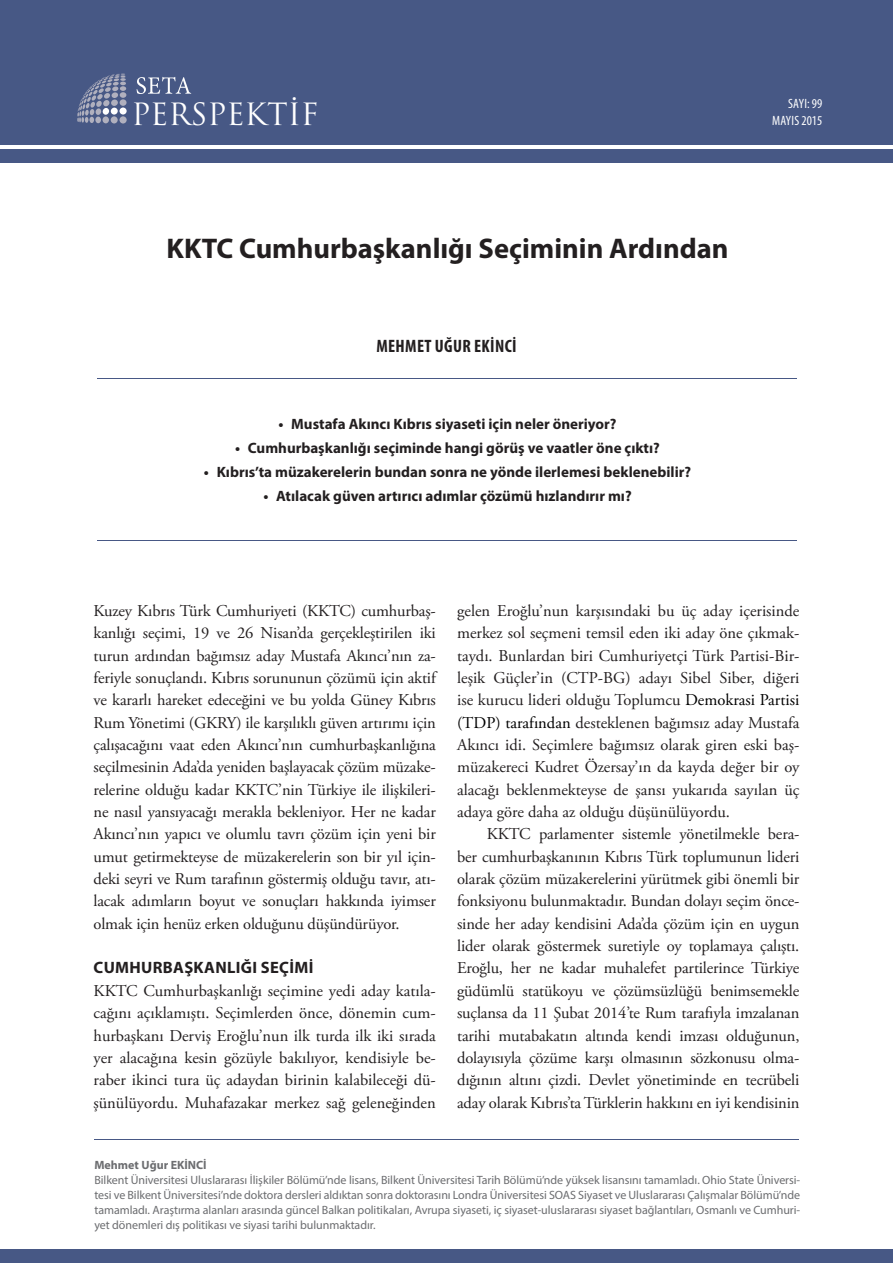
<style>
.page{position:relative;width:893px;height:1263px;background:#fff}
.page>*{position:absolute;margin:0;border:0;box-sizing:border-box;transform-origin:0 0}
.t1{font:29.85px "Trajan Pro";color:#fff}
.t2{font:700 28.5px "Myriad Pro";color:#231f20}
.t3{font:700 condensed 18px "Myriad Pro";letter-spacing:.02em;color:#231f20}
.t4{font:16.5px/22.4px "Adobe Garamond Pro";letter-spacing:-.01em;color:#231f20;text-align:justify}
.baslik1{font:700 16.5px "Myriad Pro";letter-spacing:.02em;color:#231f20}
.t5{font:700 15px "Myriad Pro";color:#231f20}
.t6{font:condensed 13.5px "Myriad Pro";color:#fff}
.t7{font:12px/15px "Myriad Pro";letter-spacing:-.005em;color:#6c6d70;text-align:justify}
.t8{font:700 12px "Myriad Pro";color:#6c6d70}
.s1{color:#000}
</style>
<div class="page">
<div style="left:0;top:0;width:893px;height:145px;background:#475885"></div>
<div style="left:0;top:149px;width:893px;height:13px;background:#475885"></div>
<div style="left:0;top:1249px;width:893px;height:14px;background:#475885"></div>
<svg style="left:77px;top:74px;width:49px;height:49px"></svg>
<div style="left:120px;top:99px;width:7px;height:7px;background:#b0b0be;border-radius:50%"></div>
<div style="left:119px;top:108px;width:8px;height:7px;background:#fff;border-radius:50%"></div>
<div style="left:119px;top:116px;width:8px;height:8px;background:#b0b0be;border-radius:50%"></div>
<svg style="left:137px;top:77px;width:54px;height:17px"></svg>
<hr style="left:97px;top:378px;width:699px;height:1px;background:#475885">
<hr style="left:97px;top:540px;width:699px;height:1px;background:#475885">
<hr style="left:94px;top:1139px;width:704px;height:1px;background:#475885">
<p class="t1" style="left:131px;top:95px;width:189px">PERSPEKTİF</p>
<p class="t6" style="left:788px;top:96px;width:36px">SAYI: 99</p>
<p class="t6" style="left:772px;top:112px;width:52px">MAYIS 2015</p>
<p class="t2" style="left:167px;top:230px;width:563px">KKTC Cumhurbaşkanlığı Seçiminin Ardından</p>
<p class="t3" style="left:376px;top:334px;width:142px">MEHMET UĞUR EKİNCİ</p>
<p class="t5" style="left:278px;top:414px;width:340px">• Mustafa Akıncı Kıbrıs siyaseti için neler öneriyor?</p>
<p class="t5" style="left:235px;top:438px;width:426px">• Cumhurbaşkanlığı seçiminde hangi görüş ve vaatler öne çıktı?</p>
<p class="t5" style="left:204px;top:462px;width:489px">• Kıbrıs’ta müzakerelerin bundan sonra ne yönde ilerlemesi beklenebilir?</p>
<p class="t5" style="left:263px;top:486px;width:370px">• Atılacak güven artırıcı adımlar çözümü hızlandırır mı?</p>
<p class="t4" style="left:94px;top:600px;width:344px">Kuzey Kıbrıs Türk Cumhuriyeti (KKTC) cumhurbaş&shy;kanlığı seçimi, 19 ve 26 Nisan’da gerçekleştirilen iki turun ardından bağımsız aday Mustafa Akıncı’nın za&shy;feriyle sonuçlandı. Kıbrıs sorununun çözümü için aktif ve kararlı hareket edeceğini ve bu yolda Güney Kıbrıs Rum Yönetimi (GKRY) ile karşılıklı güven artırımı için çalışacağını vaat eden Akıncı’nın cumhurbaşkanlığına seçilmesinin Ada’da yeniden başlayacak çözüm müzake&shy;relerine olduğu kadar KKTC’nin Türkiye ile ilişkileri&shy;ne nasıl yansıyacağı merakla bekleniyor. Her ne kadar Akıncı’nın yapıcı ve olumlu tavrı çözüm için yeni bir umut getirmekteyse de müzakerelerin son bir yıl için&shy;deki seyri ve Rum tarafının göstermiş olduğu tavır, atı&shy;lacak adımların boyut ve sonuçları hakkında iyimser olmak için henüz erken olduğunu düşündürüyor.</p>
<p class="baslik1" style="left:94px;top:957px;width:221px">CUMHURBAŞKANLIĞI SEÇİMİ</p>
<p class="t4" style="left:94px;top:980px;width:344px">KKTC Cumhurbaşkanlığı seçimine yedi aday katıla&shy;cağını açıklamıştı. Seçimlerden önce, dönemin cum&shy;hurbaşkanı Derviş Eroğlu’nun ilk turda ilk iki sırada yer alacağına kesin gözüyle bakılıyor, kendisiyle be&shy;raber ikinci tura üç adaydan birinin kalabileceği dü&shy;şünülüyordu. Muhafazakar merkez sağ geleneğinden</p>
<p class="t4" style="left:457px;top:600px;width:344px">gelen Eroğlu’nun karşısındaki bu üç aday içerisinde merkez sol seçmeni temsil eden iki aday öne çıkmak&shy;taydı. Bunlardan biri Cumhuriyetçi Türk Partisi-Bir&shy;leşik Güçler’in (CTP-BG) adayı Sibel Siber, diğeri ise kurucu lideri olduğu Toplumcu <span class="s1">Demokrasi Partisi (TDP) tarafından</span> desteklenen bağımsız aday Mustafa Akıncı idi. Seçimlere bağımsız olarak giren eski baş&shy;müzakereci Kudret Özersay’ın da kayda değer bir oy alacağı beklenmekteyse de şansı yukarıda sayılan üç adaya göre daha az olduğu düşünülüyordu.</p>
<p class="t4" style="left:457px;top:823px;width:344px;text-indent:30px">KKTC parlamenter sistemle yönetilmekle bera&shy;ber cumhurbaşkanının Kıbrıs Türk toplumunun lideri olarak çözüm müzakerelerini yürütmek gibi önemli bir fonksiyonu bulunmaktadır. Bundan dolayı seçim önce&shy;sinde her aday kendisini Ada’da çözüm için en uygun lider olarak göstermek suretiyle oy toplamaya çalıştı.<br>Eroğlu, her ne kadar muhalefet partilerince Türkiye güdümlü statükoyu ve çözümsüzlüğü benimsemekle suçlansa da 11 Şubat 2014’te Rum tarafıyla imzalanan tarihi mutabakatın altında kendi imzası olduğunun, dolayısıyla çözüme karşı olmasının sözkonusu olma&shy;dığının altını çizdi. Devlet yönetiminde en tecrübeli aday olarak Kıbrıs’ta Türklerin hakkını en iyi kendisinin</p>
<p class="t8" style="left:94px;top:1157px;width:114px">Mehmet Uğur EKİNCİ</p>
<p class="t7" style="left:94px;top:1172px;width:707px">Bilkent Üniversitesi Uluslararası İlişkiler Bölümü’nde lisans, Bilkent Üniversitesi Tarih Bölümü’nde yüksek lisansını tamamladı. Ohio State Üniversi&shy;tesi ve Bilkent Üniversitesi’nde doktora dersleri aldıktan sonra doktorasını Londra Üniversitesi SOAS Siyaset ve Uluslararası Çalışmalar Bölümü’nde tamamladı. Araştırma alanları arasında güncel Balkan politikaları, Avrupa siyaseti, iç siyaset-uluslararası siyaset bağlantıları, Osmanlı ve Cumhuri&shy;yet dönemleri dış politikası ve siyasi tarihi bulunmaktadır.</p>
</div>
